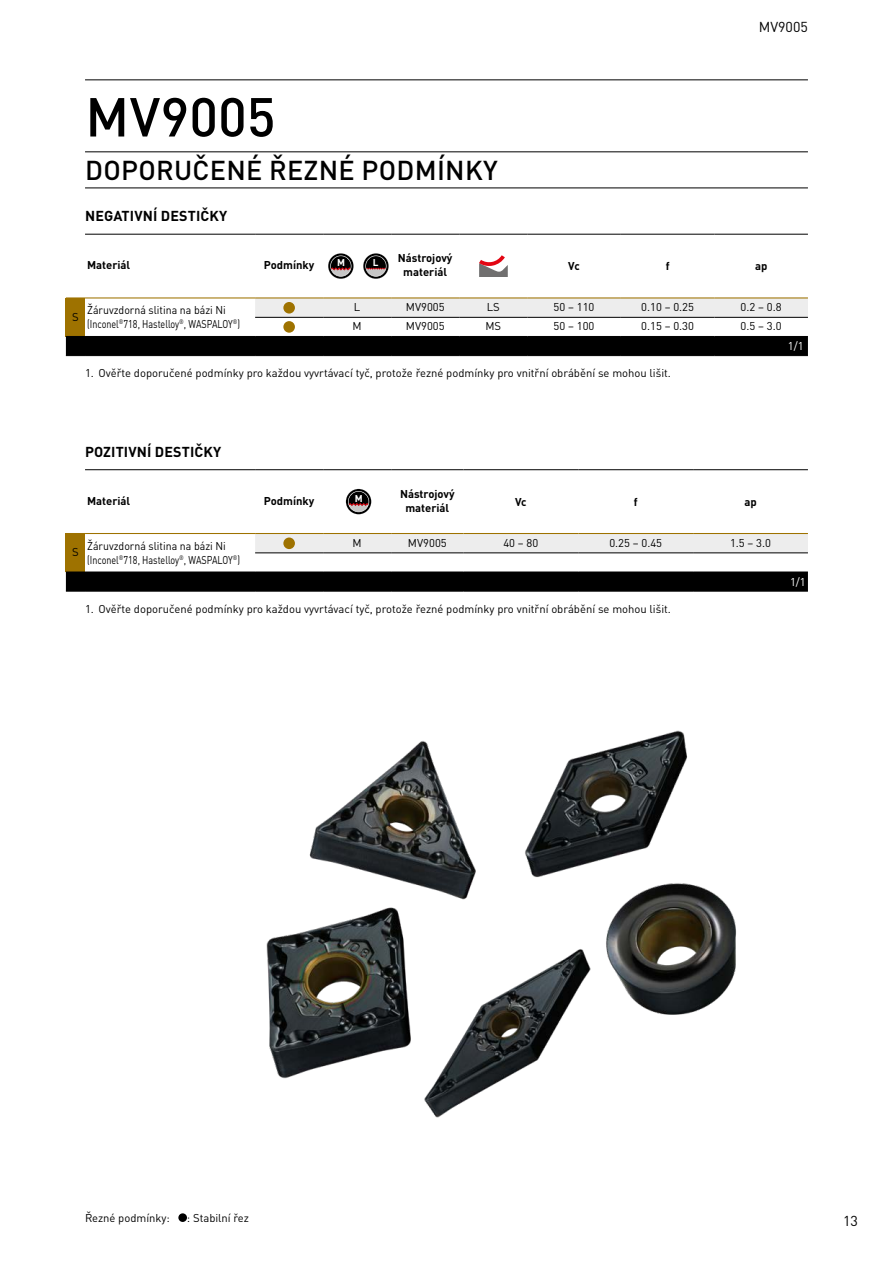
<style>
.page{position:relative;width:893px;height:1263px;background:#fff}
.page>*{position:absolute;margin:0;border:0;box-sizing:border-box;transform-origin:0 0}
.MHG_Headline_36_36pt{font:500 54px "DIN Pro";color:#000}
.MHG_Subline_18_24pt{font:500 27px "DIN Pro";letter-spacing:.01em;color:#000}
.MHG_Highlight_Headline_9_5_12pt{font:700 14.25px "DIN Pro";letter-spacing:.01em;color:#000}
.t1{font:14.25px "DIN Pro";color:#000}
.MHG_Table_left_align_7_5_9_5pt{font:11.25px "DIN Pro";color:#000}
.MHG_Table_center_align_7_5_9_5pt{font:11.25px "DIN Pro";color:#000}
.MHG_Table_left_align_7_5_9_5pt-2{font:11.25px "DIN Pro";color:#000;scale:.8 1}
.MHG_Table_center_align_7_5_9_5pt-2{font:700 11.25px/14.2px "DIN Pro";color:#000;text-align:center}
.MHG_Table_left_align_7_5_9_5pt-3{font:11.25px "DIN Pro";color:#000;scale:.94 1}
.MHG_Table_left_align_7_5_9_5pt-4{font:700 11.25px "DIN Pro";color:#000}
.MHG_Table_right_align_7_5_9_5pt{font:11.25px "DIN Pro";color:#fff}
.t2{font:700 9.75px "DIN Pro";color:#fff}
</style>
<div class="page">
<hr style="left:85px;top:79px;width:723px;height:1px;background:#000">
<hr style="left:85px;top:151px;width:723px;height:1px;background:#000">
<div style="left:66px;top:298px;width:19px;height:38px;background:#9e7200"></div>
<svg style="left:255px;top:298px;width:553px;height:19px;background:#e8e7e4"></svg>
<hr style="left:255px;top:317px;width:68px;height:1px;background:#000">
<hr style="left:323px;top:317px;width:68px;height:1px;background:#000">
<hr style="left:391px;top:317px;width:68px;height:1px;background:#000">
<hr style="left:459px;top:317px;width:68px;height:1px;background:#000">
<hr style="left:527px;top:317px;width:94px;height:1px;background:#000">
<hr style="left:621px;top:317px;width:93px;height:1px;background:#000">
<hr style="left:714px;top:317px;width:94px;height:1px;background:#000">
<svg style="left:66px;top:297px;width:19px;height:1px"></svg>
<hr style="left:85px;top:297px;width:170px;height:1px;background:#9e7200">
<hr style="left:255px;top:297px;width:68px;height:1px;background:#9e7200">
<hr style="left:323px;top:297px;width:68px;height:1px;background:#9e7200">
<hr style="left:391px;top:297px;width:68px;height:1px;background:#9e7200">
<hr style="left:459px;top:297px;width:68px;height:1px;background:#9e7200">
<hr style="left:527px;top:297px;width:94px;height:1px;background:#9e7200">
<hr style="left:621px;top:297px;width:93px;height:1px;background:#9e7200">
<hr style="left:714px;top:297px;width:94px;height:1px;background:#9e7200">
<hr style="left:85px;top:234px;width:170px;height:1px;background:#000">
<hr style="left:255px;top:234px;width:68px;height:1px;background:#000">
<hr style="left:323px;top:234px;width:68px;height:1px;background:#000">
<hr style="left:391px;top:234px;width:68px;height:1px;background:#000">
<hr style="left:459px;top:234px;width:68px;height:1px;background:#000">
<hr style="left:527px;top:234px;width:94px;height:1px;background:#000">
<hr style="left:621px;top:234px;width:93px;height:1px;background:#000">
<hr style="left:714px;top:234px;width:94px;height:1px;background:#000">
<div style="left:66px;top:336px;width:742px;height:20px;background:#000"></div>
<hr style="left:85px;top:355px;width:170px;height:1px;background:#000">
<svg style="left:328px;top:253px;width:26px;height:26px"></svg>
<svg style="left:363px;top:253px;width:26px;height:26px"></svg>
<svg style="left:479px;top:255px;width:29px;height:22px"></svg>
<div style="left:283px;top:302px;width:12px;height:12px;background:#9e7200;border-radius:50%"></div>
<div style="left:283px;top:321px;width:12px;height:12px;background:#9e7200;border-radius:50%"></div>
<div style="left:66px;top:533px;width:19px;height:39px;background:#9e7200"></div>
<svg style="left:255px;top:534px;width:553px;height:19px;background:#e4e4e4"></svg>
<hr style="left:255px;top:553px;width:68px;height:1px;background:#000">
<hr style="left:323px;top:553px;width:68px;height:1px;background:#000">
<hr style="left:391px;top:553px;width:72px;height:1px;background:#000">
<hr style="left:463px;top:553px;width:115px;height:1px;background:#000">
<hr style="left:578px;top:553px;width:115px;height:1px;background:#000">
<hr style="left:693px;top:553px;width:115px;height:1px;background:#000">
<hr style="left:85px;top:533px;width:170px;height:1px;background:#9e7200">
<hr style="left:255px;top:533px;width:68px;height:1px;background:#9e7200">
<hr style="left:323px;top:533px;width:68px;height:1px;background:#9e7200">
<hr style="left:391px;top:533px;width:72px;height:1px;background:#9e7200">
<hr style="left:463px;top:533px;width:115px;height:1px;background:#9e7200">
<hr style="left:578px;top:533px;width:115px;height:1px;background:#9e7200">
<hr style="left:693px;top:533px;width:115px;height:1px;background:#9e7200">
<div style="left:66px;top:572px;width:742px;height:20px;background:#000"></div>
<hr style="left:85px;top:469px;width:170px;height:1px;background:#000">
<hr style="left:255px;top:469px;width:68px;height:1px;background:#000">
<hr style="left:323px;top:469px;width:68px;height:1px;background:#000">
<hr style="left:391px;top:469px;width:72px;height:1px;background:#000">
<hr style="left:463px;top:469px;width:115px;height:1px;background:#000">
<hr style="left:578px;top:469px;width:115px;height:1px;background:#000">
<hr style="left:693px;top:469px;width:115px;height:1px;background:#000">
<svg style="left:346px;top:489px;width:25px;height:25px"></svg>
<div style="left:283px;top:537px;width:12px;height:12px;background:#9e7200;border-radius:50%"></div>
<img style="left:266px;top:730px;width:470px;height:388px">
<hr style="left:85px;top:188px;width:723px;height:1px;background:#000">
<div style="left:178px;top:1213px;width:9px;height:9px;background:#000;border-radius:50%"></div>
<p class="t1" style="left:759px;top:16px;width:51px">MV9005</p>
<p class="MHG_Headline_36_36pt" style="left:85px;top:73px;width:192px">MV9005</p>
<p class="MHG_Subline_18_24pt" style="left:85px;top:148px;width:414px">DOPORUČENÉ ŘEZNÉ PODMÍNKY</p>
<p class="MHG_Highlight_Headline_9_5_12pt" style="left:85px;top:204px;width:144px">NEGATIVNÍ DESTIČKY</p>
<p class="MHG_Table_center_align_7_5_9_5pt" style="left:72px;top:308px;width:8px">S</p>
<p class="MHG_Table_left_align_7_5_9_5pt-4" style="left:87px;top:256px;width:45px">Materiál</p>
<p class="MHG_Table_center_align_7_5_9_5pt-2" style="left:264px;top:257px;width:52px">Podmínky</p>
<p class="MHG_Table_center_align_7_5_9_5pt-2" style="left:398px;top:250px;width:56px">Nástrojový materiál</p>
<p class="MHG_Table_left_align_7_5_9_5pt-3" style="left:87px;top:301px;width:149px">Žáruvzdorná slitina na bázi Ni</p>
<p class="MHG_Table_left_align_7_5_9_5pt-2" style="left:87px;top:315px;width:193px">(Inconel<sup>®</sup>718, Hastelloy<sup>®</sup>, WASPALOY<sup>®</sup>)</p>
<p class="t2" style="left:337px;top:254px;width:9px">M</p>
<p class="t2" style="left:373px;top:254px;width:7px">L</p>
<p class="MHG_Table_center_align_7_5_9_5pt-2" style="left:568px;top:258px;width:13px">Vc</p>
<p class="MHG_Table_center_align_7_5_9_5pt-2" style="left:666px;top:258px;width:5px">f</p>
<p class="MHG_Table_center_align_7_5_9_5pt-2" style="left:755px;top:258px;width:14px">ap</p>
<p class="MHG_Table_center_align_7_5_9_5pt" style="left:354px;top:298px;width:8px">L</p>
<p class="MHG_Table_center_align_7_5_9_5pt" style="left:406px;top:298px;width:40px">MV9005</p>
<p class="MHG_Table_center_align_7_5_9_5pt" style="left:487px;top:298px;width:15px">LS</p>
<p class="MHG_Table_center_align_7_5_9_5pt" style="left:554px;top:298px;width:42px">50 – 110</p>
<p class="MHG_Table_center_align_7_5_9_5pt" style="left:641px;top:298px;width:54px">0.10 – 0.25</p>
<p class="MHG_Table_center_align_7_5_9_5pt" style="left:741px;top:298px;width:43px">0.2 – 0.8</p>
<p class="MHG_Table_center_align_7_5_9_5pt" style="left:353px;top:317px;width:11px">M</p>
<p class="MHG_Table_center_align_7_5_9_5pt" style="left:406px;top:317px;width:40px">MV9005</p>
<p class="MHG_Table_center_align_7_5_9_5pt" style="left:485px;top:317px;width:17px">MS</p>
<p class="MHG_Table_center_align_7_5_9_5pt" style="left:554px;top:317px;width:42px">50 – 100</p>
<p class="MHG_Table_center_align_7_5_9_5pt" style="left:641px;top:317px;width:54px">0.15 – 0.30</p>
<p class="MHG_Table_center_align_7_5_9_5pt" style="left:741px;top:317px;width:43px">0.5 – 3.0</p>
<p class="MHG_Table_left_align_7_5_9_5pt" style="left:85px;top:364px;width:587px">1. Ověřte doporučené podmínky pro každou vyvrtávací tyč, protože řezné podmínky pro vnitřní obrábění se mohou lišit.</p>
<p class="MHG_Table_right_align_7_5_9_5pt" style="left:788px;top:337px;width:17px">1/1</p>
<p class="MHG_Highlight_Headline_9_5_12pt" style="left:85px;top:440px;width:138px">POZITIVNÍ DESTIČKY</p>
<p class="MHG_Table_center_align_7_5_9_5pt" style="left:72px;top:543px;width:8px">S</p>
<p class="MHG_Table_left_align_7_5_9_5pt-4" style="left:87px;top:491px;width:45px">Materiál</p>
<p class="MHG_Table_center_align_7_5_9_5pt-2" style="left:264px;top:492px;width:52px">Podmínky</p>
<p class="MHG_Table_center_align_7_5_9_5pt-2" style="left:400px;top:485px;width:56px">Nástrojový materiál</p>
<p class="MHG_Table_left_align_7_5_9_5pt-3" style="left:87px;top:537px;width:149px">Žáruvzdorná slitina na bázi Ni</p>
<p class="MHG_Table_left_align_7_5_9_5pt-2" style="left:87px;top:551px;width:193px">(Inconel<sup>®</sup>718, Hastelloy<sup>®</sup>, WASPALOY<sup>®</sup>)</p>
<p class="t2" style="left:355px;top:490px;width:9px">M</p>
<p class="MHG_Table_center_align_7_5_9_5pt-2" style="left:515px;top:493px;width:13px">Vc</p>
<p class="MHG_Table_center_align_7_5_9_5pt-2" style="left:634px;top:493px;width:5px">f</p>
<p class="MHG_Table_center_align_7_5_9_5pt-2" style="left:744px;top:493px;width:14px">ap</p>
<p class="MHG_Table_center_align_7_5_9_5pt" style="left:353px;top:534px;width:11px">M</p>
<p class="MHG_Table_center_align_7_5_9_5pt" style="left:408px;top:534px;width:40px">MV9005</p>
<p class="MHG_Table_center_align_7_5_9_5pt" style="left:503px;top:534px;width:36px">40 – 80</p>
<p class="MHG_Table_center_align_7_5_9_5pt" style="left:609px;top:534px;width:54px">0.25 – 0.45</p>
<p class="MHG_Table_center_align_7_5_9_5pt" style="left:730px;top:534px;width:43px">1.5 – 3.0</p>
<p class="MHG_Table_left_align_7_5_9_5pt" style="left:85px;top:600px;width:587px">1. Ověřte doporučené podmínky pro každou vyvrtávací tyč, protože řezné podmínky pro vnitřní obrábění se mohou lišit.</p>
<p class="MHG_Table_right_align_7_5_9_5pt" style="left:790px;top:573px;width:17px">1/1</p>
<p class="MHG_Table_left_align_7_5_9_5pt" style="left:85px;top:1209px;width:86px">Řezné podmínky:</p>
<p class="MHG_Table_left_align_7_5_9_5pt" style="left:187px;top:1209px;width:64px">: Stabilní řez</p>
<p class="t1" style="left:843px;top:1209px;width:16px">13</p>
</div>
